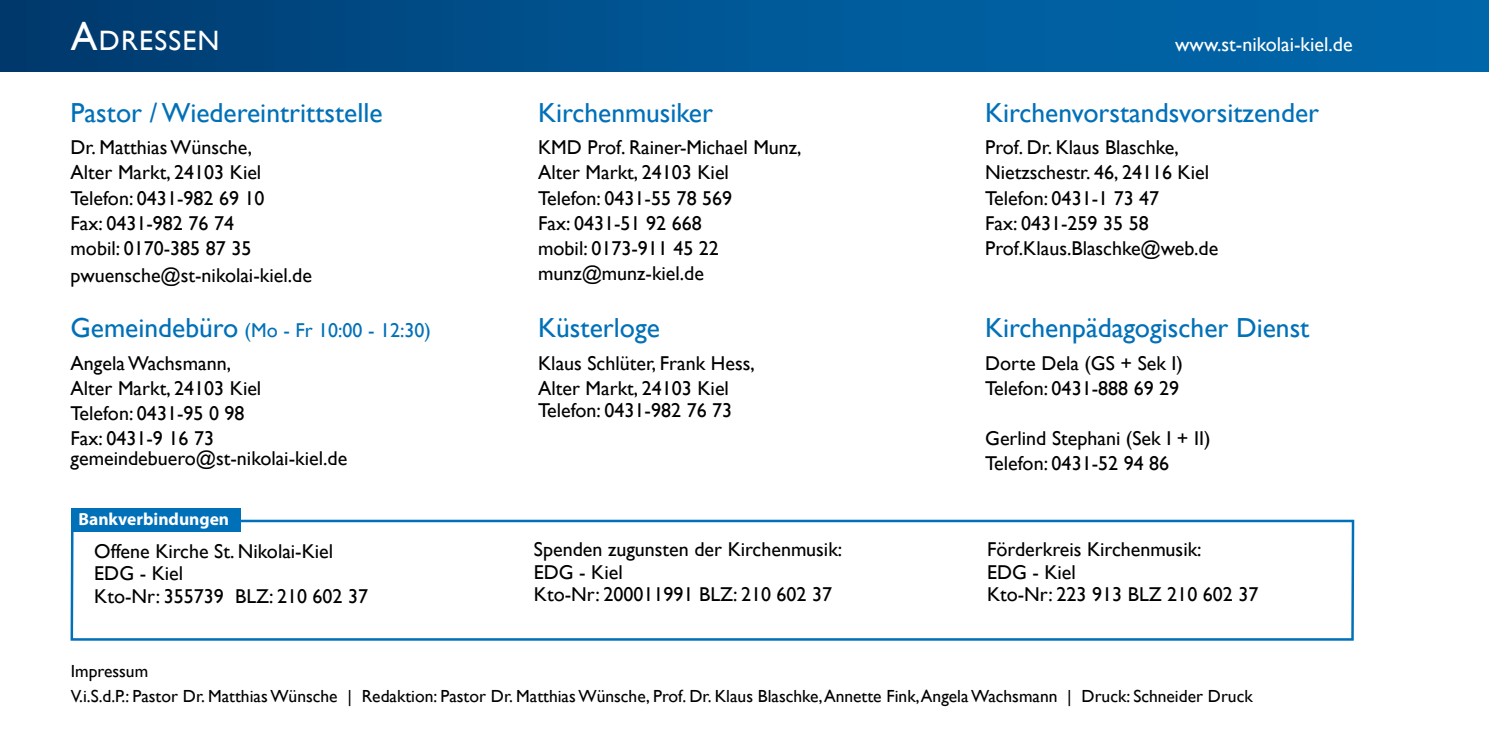
<style>
.page{position:relative;width:1489px;height:745px;background:#fff}
.page>*{position:absolute;margin:0;border:0;box-sizing:border-box;transform-origin:0 0}
.t1{font:28px "Gill Sans";letter-spacing:.045em;color:#fff}
.t2{font:27.5px "Gill Sans";color:#0070b8}
.t3{font:20px/25px "Gill Sans";color:#000}
.t4{font:20px/32.5px "Gill Sans";color:#0070b8}
.t5{font:20px "Gill Sans";color:#fff}
.t6{font:17.5px/25px "Gill Sans";color:#000}
.t7{font:700 17.5px "Myriad Pro";color:#fff}
.s1{font-size:40px}
.s2{font-size:27.5px}
.s3{color:#000}
</style>
<div class="page">
<div style="left:0;top:0;width:1488px;height:72px;background:linear-gradient(to right,#003d72,#006cb1)"></div>
<div style="left:71px;top:519px;width:1283px;height:121px;border:2px solid #0070b8"></div>
<div style="left:71px;top:507px;width:169px;height:24px;background:#0070b8"></div>
<h1 class="t1" style="left:71px;top:24px;width:150px"><span class="s1">A</span>DRESSEN</h1>
<h2 class="t2" style="left:71px;top:97px;width:313px">Pastor / Wiedereintrittstelle</h2>
<p class="t3" style="left:71px;top:135px;width:195px">Dr. Matthias Wünsche,<br>Alter Markt, 24103 Kiel<br>Telefon: 0431-982 69 10<br>Fax: 0431-982 76 74 mobil: 0170-385 87 35</p>
<p class="t3" style="left:71px;top:263px;width:243px">pwuensche@st-nikolai-kiel.de</p>
<p class="t4" style="left:71px;top:314px;width:362px"><span class="s2">Gemeindebüro</span> (Mo - Fr 10:00 - 12:30)<br><span class="s3">Angela Wachsmann,</span></p>
<p class="t3" style="left:71px;top:375px;width:192px">Alter Markt, 24103 Kiel<br>Telefon: 0431-95 0 98<br>Fax: 0431-9 16 73</p>
<p class="t3" style="left:71px;top:445px;width:278px">gemeindebuero@st-nikolai-kiel.de</p>
<p class="t7" style="left:78px;top:507px;width:152px">Bankverbindungen</p>
<h2 class="t2" style="left:538px;top:97px;width:176px">Kirchenmusiker</h2>
<p class="t3" style="left:538px;top:135px;width:265px">KMD Prof. Rainer-Michael Munz,<br>Alter Markt, 24103 Kiel<br>Telefon: 0431-55 78 569<br>Fax: 0431-51 92 668<br>mobil: 0173-911 45 22 munz@munz-kiel.de</p>
<h2 class="t2" style="left:538px;top:312px;width:123px">Küsterloge</h2>
<p class="t3" style="left:538px;top:350px;width:218px">Klaus Schlüter, Frank Hess,<br>Alter Markt, 24103 Kiel</p>
<p class="t3" style="left:538px;top:398px;width:195px">Telefon: 0431-982 76 73</p>
<p class="t5" style="left:1175px;top:33px;width:179px">www.st-nikolai-kiel.de</p>
<h2 class="t2" style="left:985px;top:97px;width:335px">Kirchenvorstandsvorsitzender</h2>
<p class="t3" style="left:985px;top:135px;width:235px">Prof. Dr. Klaus Blaschke,<br>Nietzschestr. 46, 24116 Kiel<br>Telefon: 0431-1 73 47<br>Fax: 0431-259 35 58<br>Prof.Klaus.Blaschke@web.de</p>
<h2 class="t2" style="left:985px;top:312px;width:326px">Kirchenpädagogischer Dienst</h2>
<p class="t3" style="left:985px;top:350px;width:199px">Dorte Dela (GS + Sek I)<br>Telefon: 0431-888 69 29</p>
<p class="t3" style="left:985px;top:425px;width:227px">Gerlind Stephani (Sek I + II)<br>Telefon: 0431-52 94 86</p>
<p class="t3" style="left:94px;top:540px;width:275px;line-height:22.5px">Offene Kirche St. Nikolai-Kiel<br>EDG - Kiel<br>Kto-Nr: 355739 BLZ: 210 602 37</p>
<p class="t3" style="left:534px;top:538px;width:310px;line-height:22.5px">Spenden zugunsten der Kirchenmusik:<br>EDG - Kiel<br>Kto-Nr: 200011991 BLZ: 210 602 37</p>
<p class="t3" style="left:986px;top:538px;width:273px;line-height:22.5px">Förderkreis Kirchenmusik:<br>EDG - Kiel<br>Kto-Nr: 223 913 BLZ 210 602 37</p>
<p class="t6" style="left:71px;top:658px;width:1183px">Impressum<br>V.i.S.d.P.: Pastor Dr. Matthias Wünsche | Redaktion: Pastor Dr. Matthias Wünsche, Prof. Dr. Klaus Blaschke, Annette Fink, Angela Wachsmann | Druck: Schneider Druck</p>
</div>
